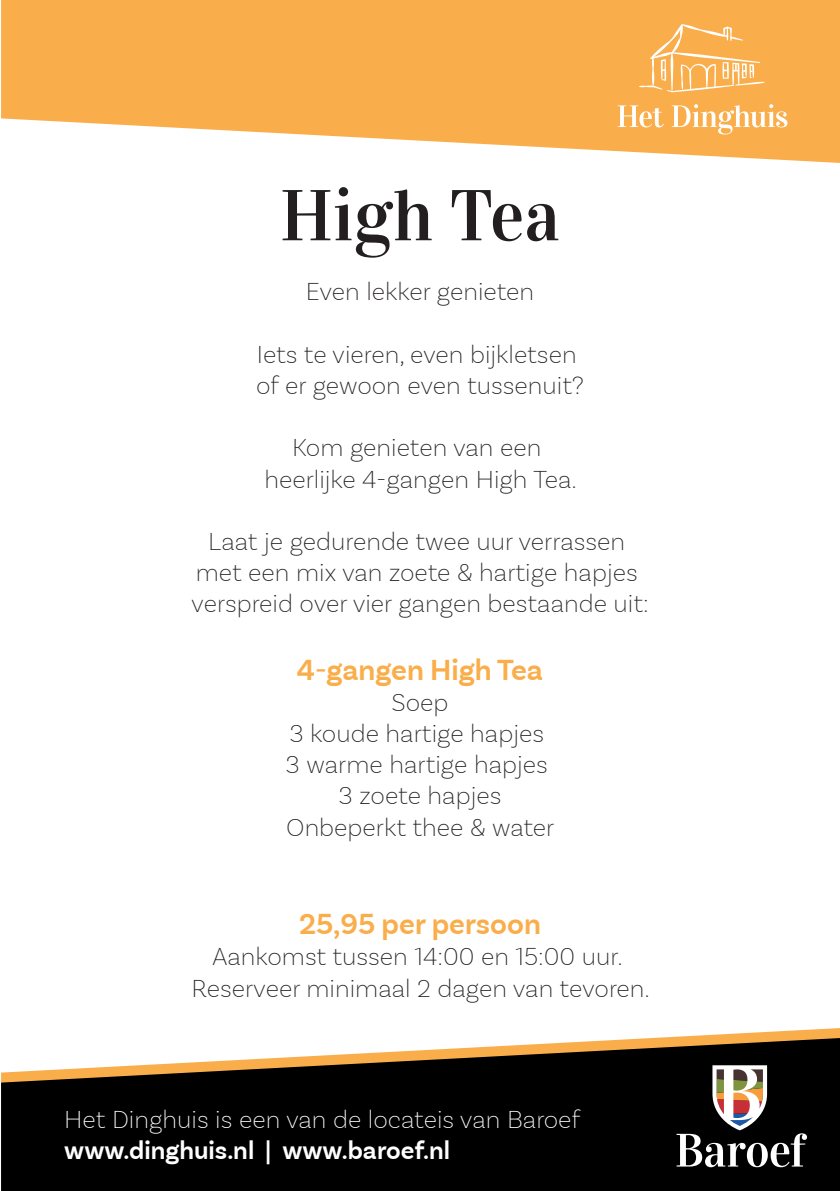
<style>
.page{position:relative;width:840px;height:1191px;background:#fff}
.page>*{position:absolute;margin:0;border:0;box-sizing:border-box;transform-origin:0 0}
.t1{font:72px "Vidaloka";color:#231f20}
.t2{font:600 30px "Basic Sans W05";color:#faae4b}
.t3{font:200 26px/31.2px "Basic Sans W05";color:#231f20;text-align:center}
.t4{font:200 26px "Basic Sans W05";color:#fff}
.t5{font:600 26px "Basic Sans W05";color:#fff}
</style>
<div class="page">
<svg style="left:1px;top:0;width:838px;height:163px;background:#faba66"></svg>
<svg style="left:654px;top:1028px;width:185px;height:10px"></svg>
<svg style="left:1px;top:1038px;width:838px;height:153px;background:#29241e"></svg>
<svg style="left:671px;top:104px;width:116px;height:30px"></svg>
<svg style="left:638px;top:24px;width:126px;height:68px;background:#faba66"></svg>
<svg style="left:617px;top:105px;width:46px;height:22px"></svg>
<svg style="left:676px;top:1065px;width:130px;height:102px"></svg>
<h1 class="t1" style="left:280px;top:172px;width:281px">High Tea</h1>
<p class="t3" style="left:305px;top:275px;width:230px">Even lekker genieten</p>
<p class="t3" style="left:256px;top:338px;width:329px;text-align:left">Iets te vieren, even bijkletsen of er gewoon even tussenuit?</p>
<p class="t3" style="left:264px;top:431px;width:314px">Kom genieten van een heerlijke 4-gangen High Tea.</p>
<p class="t3" style="left:191px;top:525px;width:458px">Laat je gedurende twee uur verrassen met een mix van zoete &amp; hartige hapjes verspreid over vier gangen bestaande uit:</p>
<p class="t2" style="left:296px;top:651px;width:248px">4-gangen High Tea</p>
<p class="t3" style="left:285px;top:686px;width:270px">Soep<br>3 koude hartige hapjes<br>3 warme hartige hapjes<br>3 zoete hapjes<br>Onbeperkt thee &amp; water</p>
<p class="t2" style="left:299px;top:906px;width:243px">25,95 per persoon</p>
<p class="t3" style="left:191px;top:940px;width:459px">Aankomst tussen 14:00 en 15:00 uur.<br>Reserveer minimaal 2 dagen van tevoren.</p>
<p class="t4" style="left:64px;top:1103px;width:517px">Het Dinghuis is een van de locateis van Baroef</p>
<p class="t5" style="left:64px;top:1134px;width:387px">www.dinghuis.nl | www.baroef.nl</p>
</div>
